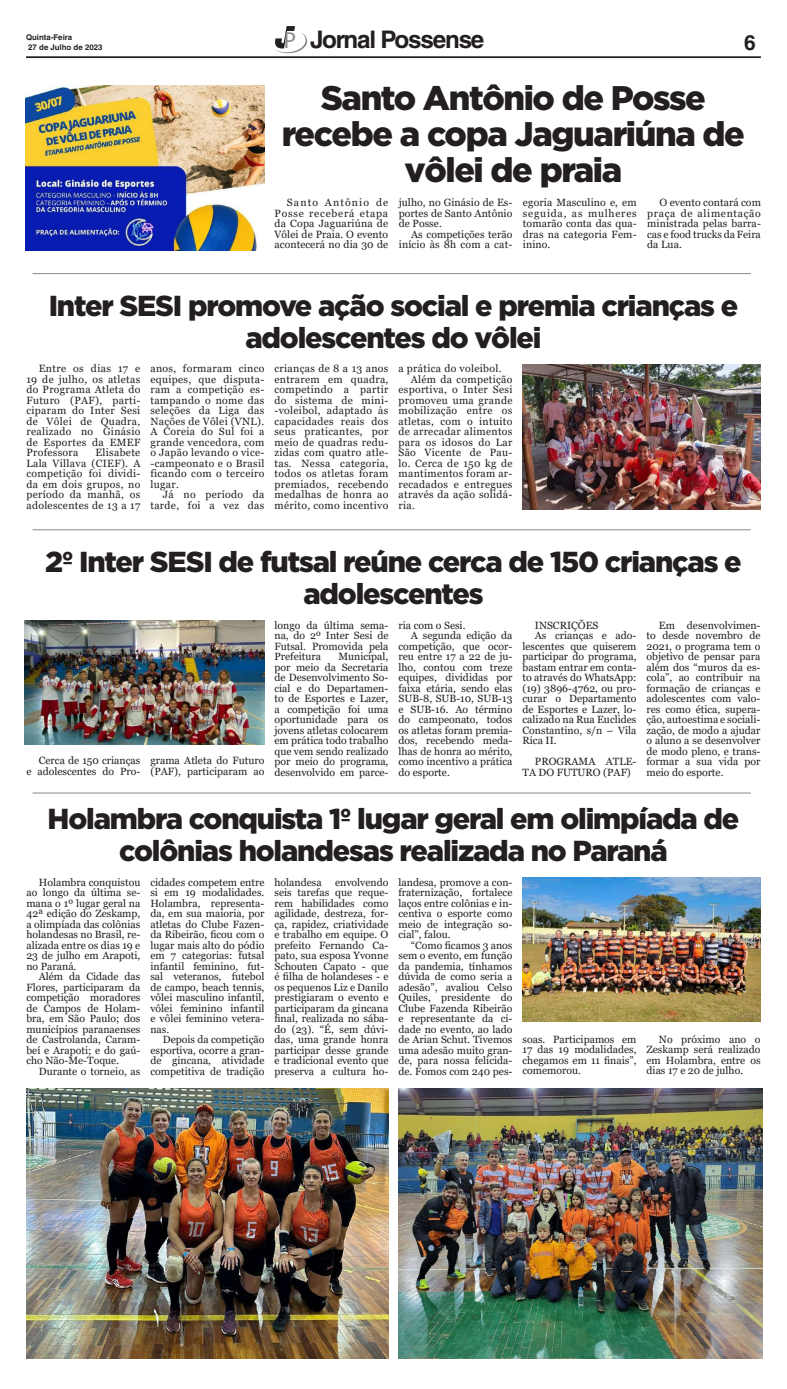
<style>
.page{position:relative;width:787px;height:1389px;background:#fff}
.page>*{position:absolute;margin:0;border:0;box-sizing:border-box;transform-origin:0 0}
.t1{font:900 34.12px/35.9px "Gotham";letter-spacing:-.04em;color:#231f20;text-align:center}
.t2{font:900 28.88px/31.5px "Gotham";letter-spacing:-.04em;color:#231f20;text-align:center}
.t3{font:700 24.24px "Helvetica LT Std";letter-spacing:-.05em;color:#231f20}
.t4{font:700 21px "Helvetica LT Std";color:#231f20}
.t5{font:10.5px/10.5px "Georgia";color:#231f20;text-align:justify}
.t6{font:10.5px/10.5px "Georgia";letter-spacing:.03em;color:#231f20;text-align:right}
.t7{font:700 7.88px/9.5px "Helvetica LT Std";color:#231f20}
.s1{font-family:"Myriad Pro";font-weight:400;font-size:23.01px;color:#86888b}
</style>
<div class="page">
<hr style="left:26px;top:56px;width:734px;height:2px;background:#231f20">
<svg style="left:275px;top:26px;width:32px;height:27px"></svg>
<hr style="left:33px;top:273px;width:717px;height:1px;background:#86888b">
<hr style="left:33px;top:530px;width:717px;height:1px;background:#86888b">
<hr style="left:33px;top:793px;width:717px;height:1px;background:#86888b">
<img style="left:26px;top:86px;width:238px;height:165px">
<img style="left:522px;top:364px;width:238px;height:145px">
<img style="left:25px;top:621px;width:239px;height:124px">
<img style="left:26px;top:1089px;width:362px;height:269px">
<img style="left:398px;top:1089px;width:363px;height:269px">
<img style="left:522px;top:878px;width:238px;height:144px">
<p class="t7" style="left:26px;top:33px;width:78px">Quinta-Feira<br>27 de Julho de 2023</p>
<h3 class="t3" style="left:283px;top:25px;width:202px"><span class="s1">P</span> Jornal Possense</h3>
<h3 class="t4" style="left:743px;top:30px;width:13px">6</h3>
<h1 class="t1" style="left:281px;top:80px;width:464px">Santo Antônio de Posse recebe a copa Jaguariúna de vôlei de praia</h1>
<p class="t5" style="left:274px;top:198px;width:115px;text-indent:12px">Santo Antônio de Posse receberá etapa da Copa Jaguariúna de Vôlei de Praia. O evento acontecerá no dia 30 de</p>
<p class="t5" style="left:398px;top:198px;width:115px">julho, no Ginásio de Es&shy;portes de Santo Antônio de Posse.</p>
<p class="t5" style="left:522px;top:198px;width:115px">egoria Masculino e, em seguida, as mulheres tomarão conta das qua&shy;dras na categoria Fem&shy;inino.</p>
<p class="t5" style="left:647px;top:198px;width:115px;text-indent:12px">O evento contará com praça de alimentação ministrada pelas barra&shy;cas e food trucks da Feira da Lua.</p>
<p class="t5" style="left:398px;top:229px;width:115px;text-align:right">As competições terão início às 8h com a cat-</p>
<h2 class="t2" style="left:49px;top:289px;width:690px">Inter SESI promove ação social e premia crianças e adolescentes do vôlei</h2>
<p class="t5" style="left:26px;top:364px;width:115px;text-indent:12px">Entre os dias 17 e 19 de julho, os atletas do Programa Atleta do Futuro (PAF), parti&shy;ciparam do Inter Sesi de Vôlei de Quadra, realizado no Ginásio de Esportes da EMEF Professora</p>
<p class="t5" style="left:26px;top:448px;width:115px;text-indent:69px">Elisabete Lala Villava (CIEF). A competição foi dividi&shy;da em dois grupos, no período da manhã, os adolescentes de 13 a 17</p>
<p class="t5" style="left:150px;top:364px;width:115px">anos, formaram cinco equipes, que disputa&shy;ram a competição es&shy;tampando o nome das seleções da Liga das Nações de Vôlei (VNL).<br>A Coreia do Sul foi a grande vencedora, com o Japão levando o vice--campeonato e o Brasil ficando com o terceiro lugar.</p>
<p class="t6" style="left:150px;top:490px;width:115px">Já no período da tarde, foi a vez das</p>
<p class="t5" style="left:274px;top:364px;width:115px">crianças de 8 a 13 anos entrarem em quadra, competindo a partir do sistema de mini--voleibol, adaptado às capacidades reais dos seus praticantes, por meio de quadras redu&shy;zidas com quatro atle&shy;tas. Nessa categoria, todos os atletas foram premiados, recebendo medalhas de honra ao mérito, como incentivo</p>
<p class="t6" style="left:398px;top:364px;width:104px">a prática do voleibol.</p>
<p class="t6" style="left:411px;top:374px;width:103px">Além da competição</p>
<p class="t6" style="left:398px;top:385px;width:115px">esportiva, o Inter Sesi</p>
<p class="t6" style="left:398px;top:395px;width:115px">promoveu uma grande</p>
<p class="t6" style="left:398px;top:406px;width:115px">mobilização entre os</p>
<p class="t6" style="left:398px;top:416px;width:115px">atletas, com o intuito</p>
<p class="t6" style="left:398px;top:427px;width:115px">de arrecadar alimentos</p>
<p class="t6" style="left:398px;top:437px;width:115px">para os idosos do Lar</p>
<p class="t6" style="left:398px;top:448px;width:115px">São Vicente de Pau-</p>
<p class="t6" style="left:398px;top:458px;width:115px">lo. Cerca de 150 kg de</p>
<p class="t6" style="left:398px;top:469px;width:115px">mantimentos foram ar-</p>
<p class="t6" style="left:398px;top:479px;width:115px">recadados e entregues</p>
<p class="t6" style="left:398px;top:490px;width:115px">através da ação solidá-</p>
<p class="t5" style="left:398px;top:500px;width:18px">ria.</p>
<h2 class="t2" style="left:45px;top:546px;width:697px">2º Inter SESI de futsal reúne cerca de 150 crianças e adolescentes</h2>
<p class="t5" style="left:26px;top:756px;width:115px;text-align:right">Cerca de 150 crianças<br>e adolescentes do Pro-</p>
<p class="t5" style="left:150px;top:756px;width:115px">grama Atleta do Futuro (PAF), participaram ao</p>
<p class="t5" style="left:274px;top:620px;width:115px">longo da última sema&shy;na, do 2º Inter Sesi de Futsal. Promovida pela Prefeitura</p>
<p class="t5" style="left:274px;top:651px;width:115px;text-indent:64px">Municipal, por meio da Secretaria de Desenvolvimento So&shy;cial e do Departamen&shy;to de Esportes e Lazer, a competição foi uma oportunidade para os jovens atletas colocarem em prática todo trabalho que vem sendo realizado por meio do programa, desenvolvido em parce-</p>
<p class="t5" style="left:398px;top:620px;width:69px">ria com o Sesi.</p>
<p class="t5" style="left:411px;top:630px;width:103px">A segunda edição da</p>
<p class="t5" style="left:398px;top:641px;width:115px">competição, que ocor-</p>
<p class="t5" style="left:398px;top:651px;width:115px">reu entre 17 a 22 de ju-</p>
<p class="t5" style="left:398px;top:662px;width:115px">lho, contou com treze</p>
<p class="t5" style="left:398px;top:672px;width:115px">equipes, divididas por</p>
<p class="t5" style="left:398px;top:683px;width:115px">faixa etária, sendo elas</p>
<p class="t5" style="left:398px;top:693px;width:115px">SUB-8, SUB-10, SUB-13</p>
<p class="t5" style="left:398px;top:704px;width:115px">e SUB-16. Ao término</p>
<p class="t5" style="left:398px;top:714px;width:115px">do campeonato, todos</p>
<p class="t5" style="left:398px;top:725px;width:115px">os atletas foram premia-</p>
<p class="t5" style="left:398px;top:735px;width:115px">dos, recebendo meda-</p>
<p class="t5" style="left:398px;top:746px;width:115px">lhas de honra ao mérito,</p>
<p class="t5" style="left:398px;top:756px;width:115px">como incentivo a prática</p>
<p class="t5" style="left:398px;top:767px;width:53px">do esporte.</p>
<p class="t5" style="left:534px;top:620px;width:65px">INSCRIÇÕES</p>
<p class="t5" style="left:534px;top:630px;width:103px">As crianças e ado-</p>
<p class="t5" style="left:522px;top:641px;width:115px">lescentes que quiserem</p>
<p class="t5" style="left:522px;top:651px;width:115px">participar do programa,</p>
<p class="t5" style="left:522px;top:662px;width:115px">bastam entrar em conta-</p>
<p class="t5" style="left:522px;top:672px;width:115px">to através do WhatsApp:</p>
<p class="t5" style="left:522px;top:683px;width:115px">(19) 3896-4762, ou pro-</p>
<p class="t5" style="left:522px;top:693px;width:115px">curar o Departamento</p>
<p class="t5" style="left:522px;top:704px;width:115px">de Esportes e Lazer, lo-</p>
<p class="t5" style="left:522px;top:714px;width:115px">calizado na Rua Euclides</p>
<p class="t5" style="left:522px;top:725px;width:115px">Constantino, s/n – Vila</p>
<p class="t5" style="left:522px;top:735px;width:36px">Rica II.</p>
<p class="t5" style="left:522px;top:756px;width:115px;text-indent:12px">PROGRAMA ATLE-<br>TA DO FUTURO (PAF)</p>
<p class="t5" style="left:646px;top:620px;width:115px;text-indent:12px">Em desenvolvimen&shy;to desde novembro de 2021, o programa tem o objetivo de pensar para além dos “muros da es&shy;cola”, ao contribuir na formação de crianças e adolescentes com valo&shy;res como ética, supera&shy;ção, autoestima e sociali&shy;zação, de modo a ajudar o aluno a se desenvolver de modo pleno, e trans&shy;formar a sua vida por meio do esporte.</p>
<h2 class="t2" style="left:48px;top:803px;width:693px">Holambra conquista 1º lugar geral em olimpíada de colônias holandesas realizada no Paraná</h2>
<p class="t5" style="left:26px;top:877px;width:115px;text-indent:12px">Holambra conquistou ao longo da última se&shy;mana o 1º lugar geral na 42ª edição do Zeskamp, a olimpíada das colônias holandesas no Brasil, re&shy;alizada entre os dias 19 e 23 de julho em Arapoti, no Paraná.</p>
<p class="t5" style="left:26px;top:971px;width:115px;text-indent:12px">Além da Cidade das Flores, participaram da competição moradores de Campos de Holam&shy;bra, em São Paulo; dos municípios paranaenses de Castrolanda, Caram&shy;beí e Arapoti; e do gaú&shy;cho Não-Me-Toque.</p>
<p class="t5" style="left:39px;top:1066px;width:103px">Durante o torneio, as</p>
<p class="t5" style="left:150px;top:877px;width:115px">cidades competem entre si em 19 modalidades.<br>Holambra, representa&shy;da, em sua maioria, por atletas do Clube Fazen&shy;da Ribeirão, ficou com o lugar mais alto do pódio em 7 categorias: futsal infantil feminino, fut&shy;sal veteranos, futebol de campo, beach tennis, vôlei masculino infantil, vôlei feminino infantil e vôlei feminino vetera&shy;nas.</p>
<p class="t5" style="left:150px;top:1034px;width:115px;text-indent:12px">Depois da competição esportiva, ocorre a gran&shy;de gincana, atividade competitiva de tradição</p>
<p class="t5" style="left:274px;top:877px;width:49px">holandesa</p>
<p class="t5" style="left:274px;top:877px;width:115px;text-indent:61px">envolvendo seis tarefas que reque&shy;rem habilidades como agilidade, destreza, for&shy;ça, rapidez, criatividade e trabalho em equipe. O prefeito Fernando Ca&shy;pato, sua esposa Yvonne Schouten Capato - que é filha de holandeses - e os pequenos Liz e Danilo prestigiaram o evento e participaram da gincana final, realizada no sába&shy;do (23). “É, sem dúvi&shy;das, uma grande honra participar desse grande e tradicional evento que preserva a cultura ho-</p>
<p class="t5" style="left:398px;top:877px;width:115px">landesa, promove a con&shy;fraternização, fortalece laços entre colônias e in&shy;centiva o esporte como meio de integração so&shy;cial”, falou.</p>
<p class="t5" style="left:398px;top:940px;width:115px;text-indent:12px">“Como ficamos 3 anos sem o evento, em função da pandemia, tínhamos dúvida de como seria a adesão”, avaliou Celso Quiles, presidente do Clube Fazenda Ribeirão e representante da ci&shy;dade no evento, ao lado de Arian Schut. Tivemos uma adesão muito gran&shy;de, para nossa felicida&shy;de. Fomos com 240 pes-</p>
<p class="t5" style="left:522px;top:1034px;width:115px">soas. Participamos em 17 das 19 modalidades, chegamos em 11 finais”, comemorou.</p>
<p class="t5" style="left:646px;top:1034px;width:115px;text-indent:12px">No próximo ano o Zeskamp será realizado em Holambra, entre os dias 17 e 20 de julho.</p>
</div>
